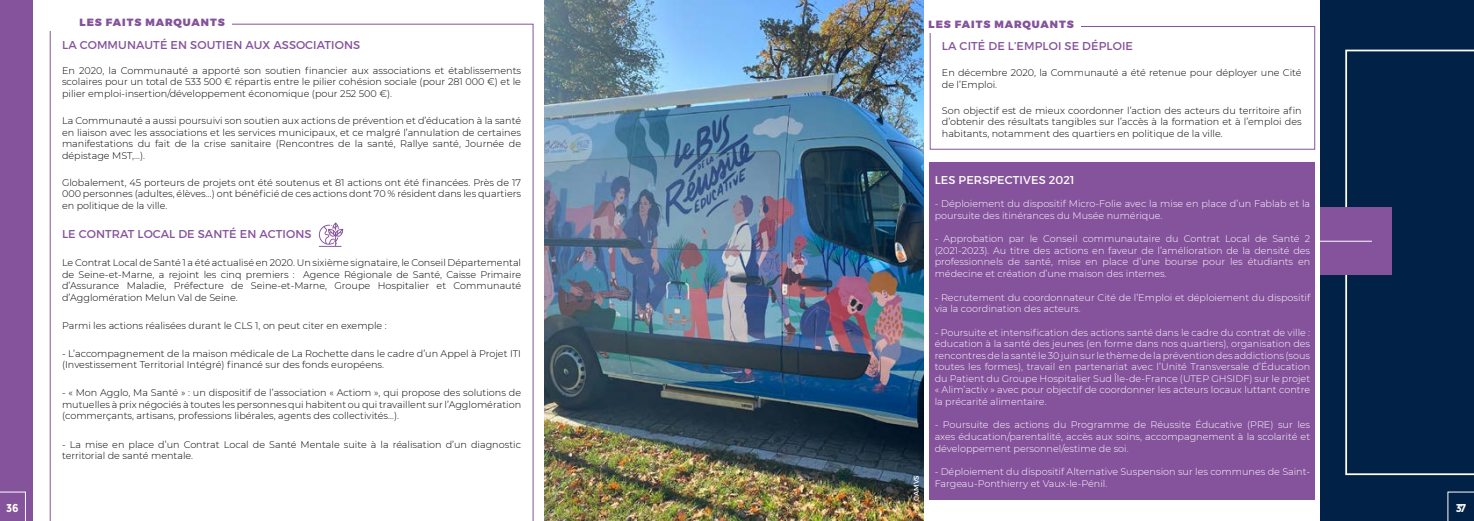
<style>
.page{position:relative;width:1474px;height:521px;background:#fff}
.page>*{position:absolute;margin:0;border:0;box-sizing:border-box;transform-origin:0 0}
.t1{font:11.38px "Montserrat";letter-spacing:.01em;color:#85529c}
.t2{font:11.38px "Montserrat";letter-spacing:.01em;color:#fff}
.t3{font:700 11.38px "Montserrat";color:#fff;scale:.9 1}
.t4{font:900 10.5px "Montserrat";letter-spacing:.09em;color:#85529c}
.t5{font:300 9.62px/11.5px "Montserrat";color:#000;text-align:justify}
.t6{font:300 9.62px/11.5px "Montserrat";color:#fff}
.t7{font:7px "Montserrat";color:#fff}
</style>
<div class="page">
<div style="left:929px;top:26px;width:386px;height:124px;border:1px solid #85529c"></div>
<div style="left:915px;top:17px;width:166px;height:16px;background:#fff"></div>
<svg style="left:50px;top:24px;width:483px;height:497px"></svg>
<div style="left:48px;top:16px;width:184px;height:15px;background:#fff"></div>
<div style="left:0;top:0;width:33px;height:521px;background:#85529c"></div>
<img style="left:544px;top:0;width:379px;height:521px">
<div style="left:929px;top:162px;width:386px;height:338px;background:#85529c"></div>
<svg style="left:0;top:491px;width:26px;height:30px"></svg>
<svg style="left:319px;top:222px;width:24px;height:25px"></svg>
<div style="left:1320px;top:0;width:153px;height:521px;background:#012146"></div>
<svg style="left:1345px;top:50px;width:128px;height:425px"></svg>
<svg style="left:1447px;top:491px;width:26px;height:30px"></svg>
<div style="left:1320px;top:207px;width:71px;height:68px;background:#85529c"></div>
<hr style="left:1317px;top:241px;width:54px;height:1px;background:#fff">
<p class="t3" style="left:6px;top:501px;width:15px">36</p>
<p class="t4" style="left:80px;top:15px;width:147px">LES FAITS MARQUANTS</p>
<p class="t4" style="left:928px;top:17px;width:147px">LES FAITS MARQUANTS</p>
<p class="t1" style="left:62px;top:38px;width:300px">LA COMMUNAUTÉ EN SOUTIEN AUX ASSOCIATIONS</p>
<p class="t5" style="left:62px;top:64px;width:460px">En 2020, la Communauté a apporté son soutien financier aux associations et établissements scolaires pour un total de 533 500 € répartis entre le pilier cohésion sociale (pour 281 000 €) et le pilier emploi-insertion/développement économique (pour 252 500 €).</p>
<p class="t5" style="left:62px;top:114px;width:460px">La Communauté a aussi poursuivi son soutien aux actions de prévention et d’éducation à la santé en liaison avec les associations et les services municipaux, et ce malgré l’annulation de certaines manifestations du fait de la crise sanitaire (Rencontres de la santé, Rallye santé, Journée de dépistage MST,…).</p>
<p class="t5" style="left:62px;top:176px;width:460px">Globalement, 45 porteurs de projets ont été soutenus et 81 actions ont été financées. Près de 17<br>000 personnes (adultes, élèves…) ont bénéficié de ces actions dont 70 % résident dans les quartiers en politique de la ville.</p>
<p class="t1" style="left:62px;top:227px;width:251px">LE CONTRAT LOCAL DE SANTÉ EN ACTIONS</p>
<p class="t5" style="left:62px;top:256px;width:460px">Le Contrat Local de Santé 1 a été actualisé en 2020. Un sixième signataire, le Conseil Départemental de Seine-et-Marne, a rejoint les cinq premiers : Agence Régionale de Santé, Caisse Primaire d’Assurance Maladie, Préfecture de Seine-et-Marne, Groupe Hospitalier et Communauté d’Agglomération Melun Val de Seine.</p>
<p class="t5" style="left:62px;top:319px;width:326px">Parmi les actions réalisées durant le CLS 1, on peut citer en exemple :</p>
<p class="t5" style="left:62px;top:347px;width:460px">- L’accompagnement de la maison médicale de La Rochette dans le cadre d’un Appel à Projet ITI (Investissement Territorial Intégré) financé sur des fonds européens.</p>
<p class="t5" style="left:62px;top:387px;width:460px">- « Mon Agglo, Ma Santé » : un dispositif de l’association « Actiom », qui propose des solutions de mutuelles à prix négociés à toutes les personnes qui habitent ou qui travaillent sur l’Agglomération (commerçants, artisans, professions libérales, agents des collectivités…).</p>
<p class="t5" style="left:62px;top:438px;width:460px">- La mise en place d’un Contrat Local de Santé Mentale suite à la réalisation d’un diagnostic territorial de santé mentale.</p>
<p class="t1" style="left:942px;top:39px;width:193px">LA CITÉ DE L’EMPLOI SE DÉPLOIE</p>
<p class="t5" style="left:941px;top:67px;width:361px">En décembre 2020, la Communauté a été retenue pour déployer une Cité de l’Emploi.</p>
<p class="t5" style="left:941px;top:104px;width:361px">Son objectif est de mieux coordonner l’action des acteurs du territoire afin d’obtenir des résultats tangibles sur l’accès à la formation et à l’emploi des habitants, notamment des quartiers en politique de la ville.</p>
<p class="t2" style="left:934px;top:173px;width:141px">LES PERSPECTIVES 2021</p>
<p class="t6" style="left:934px;top:198px;width:377px">- Déploiement du dispositif Micro-Folie avec la mise en place d’un Fablab et la poursuite des itinérances du Musée numérique.</p>
<p class="t6" style="left:934px;top:233px;width:377px;text-align:justify">- Approbation par le Conseil communautaire du Contrat Local de Santé 2 (2021-2023). Au titre des actions en faveur de l’amélioration de la densité des professionnels de santé, mise en place d’une bourse pour les étudiants en médecine et création d’une maison des internes.</p>
<p class="t6" style="left:934px;top:291px;width:377px">- Recrutement du coordonnateur Cité de l’Emploi et déploiement du dispositif via la coordination des acteurs.</p>
<p class="t6" style="left:934px;top:326px;width:377px;text-align:justify">- Poursuite et intensification des actions santé dans le cadre du contrat de ville : éducation à la santé des jeunes (en forme dans nos quartiers), organisation des rencontres de la santé le 30 juin sur le thème de la prévention des addictions (sous toutes les formes), travail en partenariat avec l’Unité Transversale d’Éducation du Patient du Groupe Hospitalier Sud Île-de-France (UTEP GHSIDF) sur le projet « Alim’activ » avec pour objectif de coordonner les acteurs locaux luttant contre la précarité alimentaire.</p>
<p class="t6" style="left:934px;top:419px;width:377px;text-align:justify">- Poursuite des actions du Programme de Réussite Éducative (PRE) sur les axes éducation/parentalité, accès aux soins, accompagnement à la scolarité et développement personnel/estime de soi.</p>
<p class="t6" style="left:934px;top:465px;width:377px">- Déploiement du dispositif Alternative Suspension sur les communes de Saint-<br>Fargeau-Ponthierry et Vaux-le-Pénil.</p>
<p class="t7" style="left:912px;top:508px;width:34px;rotate:-90deg">© CAMVS</p>
<p class="t3" style="left:1455px;top:501px;width:13px">37</p>
</div>
